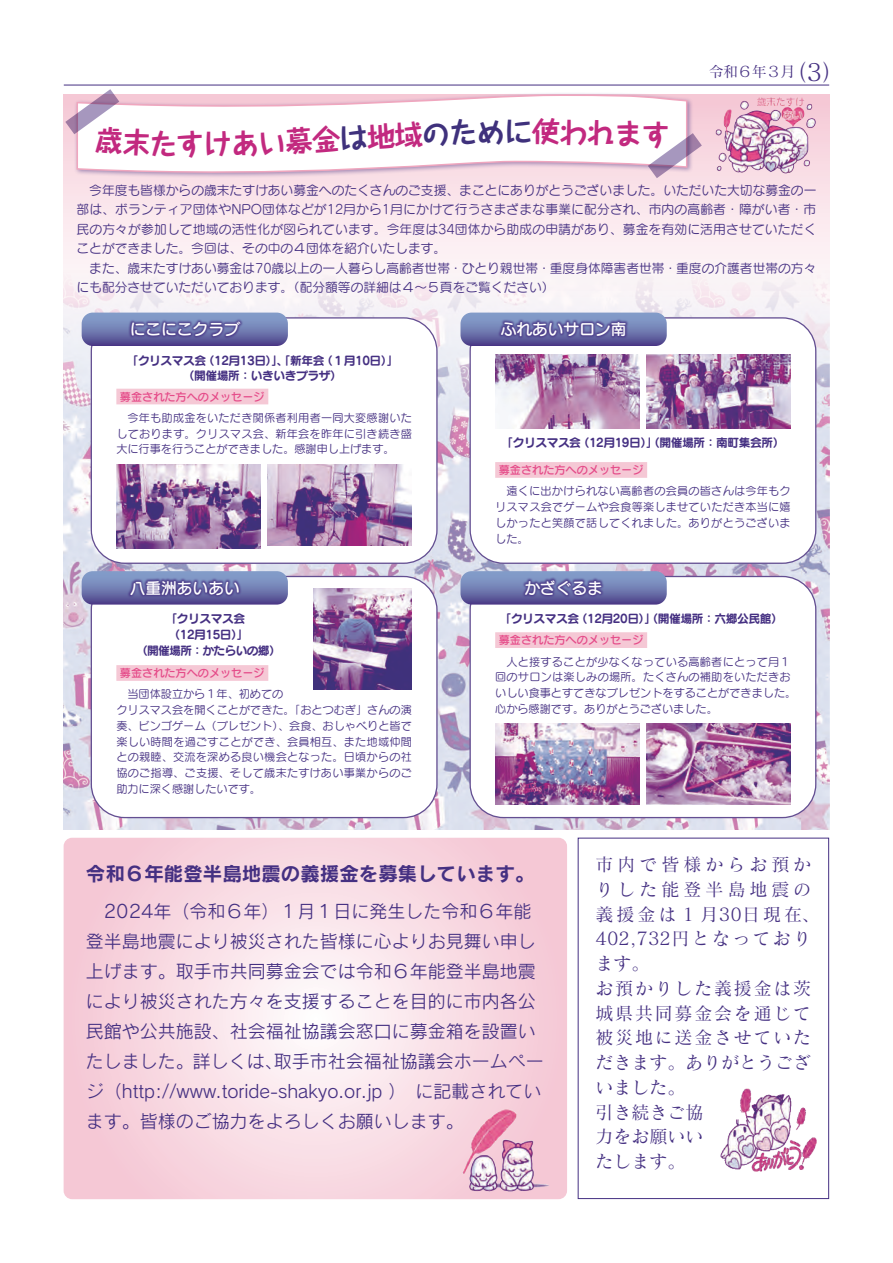
<style>
.page{position:relative;width:893px;height:1263px;background:#fff}
.page>*{position:absolute;margin:0;border:0;box-sizing:border-box;transform-origin:0 0}
.t1{font:700 28.5px "Taka Hand Std";color:#c2297f}
.t2{font:700 28.5px "Taka Hand Std";color:#3f317c}
.t3{font:19.5px "Rodin Pro B";color:#453082}
.t4{font:18px/30px "Rodin Pro M";color:#453082}
.t5{font:18px/24.8px "Matisse Pro M";letter-spacing:.1em;color:#453082}
.t6{font:15.75px "Seurat Pro DB";color:#fff}
.t7{font:15px "Matisse Pro M";letter-spacing:-.045em;color:#453082}
.t8{font:12.75px/19.5px "Seurat Pro M";color:#453082;text-align:justify}
.t9{font:11.85px/15.8px "Seurat Pro B";letter-spacing:-.04em;color:#453082;text-align:center}
.t10{font:11.1px/15.8px "Seurat Pro M";letter-spacing:.025em;color:#453082}
.t11{font:11.1px "Seurat Pro DB";color:#e54b89}
.s1{font-size:24px}
</style>
<div class="page">
<div style="left:64px;top:94px;width:765px;height:308px;background:#fceaef"></div>
<div style="left:74px;top:92px;width:620px;height:87px;background:#453082;opacity:.5"></div>
<svg style="left:76px;top:94px;width:612px;height:85px;background:#f8ebf0"></svg>
<img style="left:707px;top:94px;width:120px;height:80px">
<img style="left:64px;top:264px;width:765px;height:565px">
<hr style="left:64px;top:85px;width:765px;height:1px;background:#453082">
<div style="left:578px;top:838px;width:251px;height:361px;border:1px solid #453082"></div>
<div style="left:91px;top:576px;width:346px;height:241px;background:#fff;border-radius:33px"></div>
<svg style="left:82px;top:571px;width:206px;height:34px;background:#727bb1"></svg>
<div style="left:127px;top:577px;width:115px;height:21px;background:#453082;opacity:.8"></div>
<div style="left:116px;top:665px;width:152px;height:16px;background:#f5c8d5"></div>
<img style="left:313px;top:588px;width:99px;height:102px">
<div style="left:470px;top:318px;width:346px;height:245px;background:#fff;border-radius:33px"></div>
<svg style="left:460px;top:313px;width:207px;height:33px;background:#6f77af"></svg>
<div style="left:498px;top:318px;width:131px;height:22px;background:#453082;opacity:.8"></div>
<div style="left:495px;top:462px;width:152px;height:16px;background:#f5c8d5"></div>
<div style="left:91px;top:318px;width:346px;height:245px;background:#fff;border-radius:33px"></div>
<svg style="left:82px;top:313px;width:206px;height:33px;background:#6f77ae"></svg>
<div style="left:128px;top:318px;width:116px;height:22px;background:#453082;opacity:.8"></div>
<div style="left:116px;top:389px;width:152px;height:15px;background:#f5c8d5"></div>
<img style="left:116px;top:465px;width:145px;height:84px">
<img style="left:267px;top:465px;width:145px;height:80px">
<img style="left:495px;top:354px;width:145px;height:75px">
<img style="left:646px;top:354px;width:145px;height:75px">
<div style="left:470px;top:576px;width:346px;height:241px;background:#fff;border-radius:33px"></div>
<svg style="left:460px;top:571px;width:207px;height:34px;background:#737bb1"></svg>
<div style="left:522px;top:577px;width:83px;height:21px;background:#453082;opacity:.8"></div>
<div style="left:495px;top:632px;width:152px;height:16px;background:#f5c8d5"></div>
<img style="left:495px;top:724px;width:144px;height:81px">
<img style="left:646px;top:724px;width:145px;height:80px">
<svg style="left:64px;top:838px;width:503px;height:361px;background:#f8d9e2"></svg>
<img style="left:462px;top:1108px;width:88px;height:84px">
<img style="left:721px;top:1088px;width:95px;height:83px">
<svg style="left:65px;top:89px;width:137px;height:69px;background:#f4e8ef"></svg>
<div style="left:261px;top:119px;width:242px;height:36px;background:#fff"></div>
<svg style="left:532px;top:118px;width:170px;height:60px"></svg>
<h1 class="t1" style="left:204px;top:123px;width:57px">けあ</h1>
<h1 class="t2" style="left:504px;top:112px;width:30px">に</h1>
<h3 class="t7" style="left:709px;top:62px;width:139px">令和６年３月<span class="s1">（3）</span></h3>
<p class="t8" style="left:77px;top:180px;width:741px;text-indent:13px">今年度も皆様からの歳末たすけあい募金へのたくさんのご支援、まことにありがとうございました。いただいた大切な募金の一部は、ボランティア団体やNPO団体などが12月から1月にかけて行うさまざまな事業に配分され、市内の高齢者・障がい者・市民の方々が参加して地域の活性化が図られています。今年度は34団体から助成の申請があり、募金を有効に活用させていただくことができました。今回は、その中の４団体を紹介いたします。</p>
<p class="t8" style="left:77px;top:258px;width:741px;text-indent:13px">また、歳末たすけあい募金は70歳以上の一人暮らし高齢者世帯・ひとり親世帯・重度身体障害者世帯・重度の介護者世帯の方々にも配分させていただいております。（配分額等の詳細は４～５頁をご覧ください）</p>
<h3 class="t6" style="left:130px;top:319px;width:111px">にこにこクラブ</h3>
<p class="t9" style="left:127px;top:352px;width:273px">「クリスマス会（12月13日）」、「新年会（１月10日）」（開催場所：いきいきプラザ）</p>
<p class="t11" style="left:120px;top:389px;width:146px">募金された方へのメッセージ</p>
<p class="t10" style="left:116px;top:410px;width:297px;text-align:justify;text-indent:11px">今年も助成金をいただき関係者利用者一同大変感謝いたしております。クリスマス会、新年会を昨年に引き続き盛大に行事を行うことができました。感謝申し上げます。</p>
<h3 class="t6" style="left:130px;top:577px;width:111px">八重洲あいあい</h3>
<p class="t9" style="left:136px;top:610px;width:146px">「クリスマス会<br>（12月15日）」<br>（開催場所：かたらいの郷）</p>
<p class="t11" style="left:120px;top:666px;width:146px">募金された方へのメッセージ</p>
<p class="t10" style="left:116px;top:686px;width:297px;text-indent:11px">当団体設立から１年、初めての<br>クリスマス会を開くことができた。「おとつむぎ」さんの演奏、ビンゴゲーム（プレゼント）、会食、おしゃべりと皆で楽しい時間を過ごすことができ、会員相互、また地域仲間との親睦、交流を深める良い機会となった。日頃からの社協のご指導、ご支援、そして歳末たすけあい事業からのご助力に深く感謝したいです。</p>
<h3 class="t6" style="left:501px;top:319px;width:127px">ふれあいサロン南</h3>
<p class="t9" style="left:501px;top:434px;width:285px">「クリスマス会（12月19日）」（開催場所：南町集会所）</p>
<p class="t11" style="left:499px;top:463px;width:146px">募金された方へのメッセージ</p>
<p class="t10" style="left:495px;top:483px;width:297px;text-align:justify;text-indent:11px">遠くに出かけられない高齢者の会員の皆さんは今年もクリスマス会でゲームや会食等楽しませていただき本当に嬉しかったと笑顔で話してくれました。ありがとうございました。</p>
<h3 class="t6" style="left:524px;top:577px;width:80px">かざぐるま</h3>
<p class="t9" style="left:500px;top:610px;width:285px">「クリスマス会（12月20日）」（開催場所：六郷公民館）</p>
<p class="t11" style="left:499px;top:633px;width:146px">募金された方へのメッセージ</p>
<p class="t10" style="left:495px;top:653px;width:303px;text-indent:11px">人と接することが少なくなっている高齢者にとって月１回のサロンは楽しみの場所。たくさんの補助をいただきおいしい食事とすてきなプレゼントをすることができました。心から感謝です。ありがとうございました。</p>
<h2 class="t3" style="left:86px;top:860px;width:450px">令和６年能登半島地震の義援金を募集しています。</h2>
<p class="t4" style="left:86px;top:896px;width:459px;text-indent:18px">2024年（令和６年）１月１日に発生した令和６年能登半島地震により被災された皆様に心よりお見舞い申し上げます。取手市共同募金会では令和６年能登半島地震により被災された方々を支援することを目的に市内各公民館や公共施設、社会福祉協議会窓口に募金箱を設置いたしました。詳しくは、取手市社会福祉協議会ホームページ（http://www.toride-shakyo.or.jp ）　に記載されています。皆様のご協力をよろしくお願いします。</p>
<h3 class="t5" style="left:595px;top:851px;width:226px">市内で皆様からお預かりした能登半島地震の義援金は１月30日現在、<br>402,732円となっております。<br>お預かりした義援金は茨城県共同募金会を通じて被災地に送金させていただきます。ありがとうございました。<br>引き続きご協<br>力をお願いい<br>たします。</h3>
</div>
